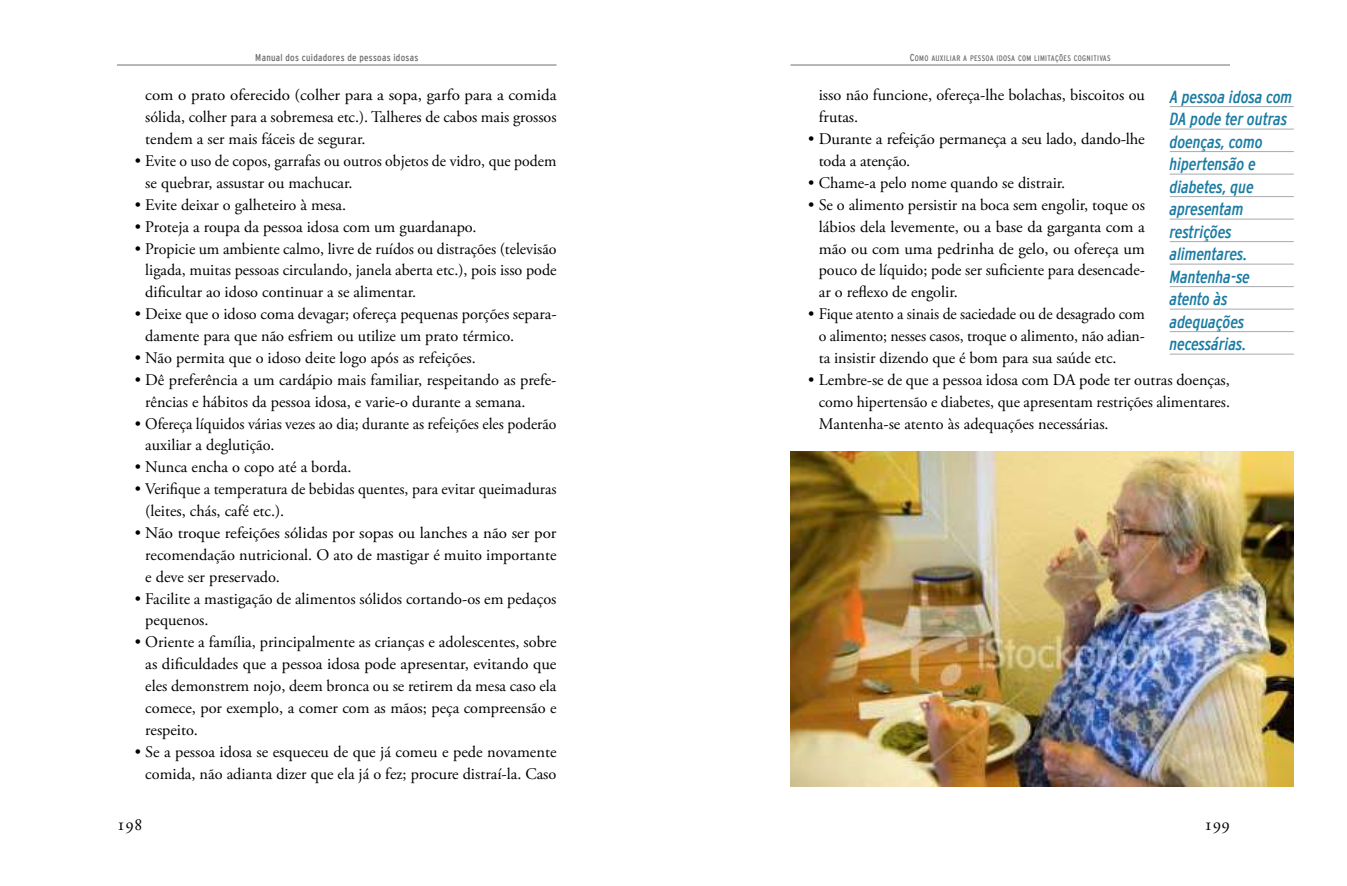
<style>
.page{position:relative;width:1347px;height:886px;background:#fff}
.page>*{position:absolute;margin:0;border:0;box-sizing:border-box;transform-origin:0 0}
.t1{font:italic condensed 17.5px/22.5px "Interstate";color:#1a7ba3}
.t2{font:17.5px "Adobe Garamond Pro";color:#000}
.t3{font:16.25px/21.9px "Adobe Garamond Pro";color:#000}
.t4{font:16.25px/21.9px "Adobe Garamond Pro";color:#000;text-align:justify;scale:1.04 1}
.t5{font:condensed 10px "Interstate";letter-spacing:.03em;color:#6d6f71}
.t6{font:8px "Interstate Regular Condensed SC800";letter-spacing:.035em;color:#6d6f71}
.s1{font-size:10px}
</style>
<div class="page">
<hr style="left:117px;top:65px;width:439px;height:1px;background:#6d6f71">
<hr style="left:790px;top:65px;width:440px;height:1px;background:#6d6f71">
<hr style="left:1169px;top:106px;width:124px;height:1px;background:#a7a9ac">
<hr style="left:1169px;top:129px;width:124px;height:1px;background:#a7a9ac">
<hr style="left:1169px;top:151px;width:124px;height:1px;background:#a7a9ac">
<hr style="left:1169px;top:174px;width:124px;height:1px;background:#a7a9ac">
<hr style="left:1169px;top:196px;width:124px;height:1px;background:#a7a9ac">
<hr style="left:1169px;top:219px;width:124px;height:1px;background:#a7a9ac">
<hr style="left:1169px;top:241px;width:124px;height:1px;background:#a7a9ac">
<hr style="left:1169px;top:264px;width:124px;height:1px;background:#a7a9ac">
<hr style="left:1169px;top:286px;width:124px;height:1px;background:#a7a9ac">
<hr style="left:1169px;top:309px;width:124px;height:1px;background:#a7a9ac">
<hr style="left:1169px;top:331px;width:124px;height:1px;background:#a7a9ac">
<hr style="left:1169px;top:354px;width:124px;height:1px;background:#a7a9ac">
<img style="left:790px;top:452px;width:503px;height:335px">
<p class="t5" style="left:255px;top:52px;width:164px">Manual dos cuidadores de pessoas idosas</p>
<p class="t6" style="left:909px;top:54px;width:202px"><span class="s1">C</span>OMO AUXILIAR A PESSOA IDOSA COM LIMITAÇÕES COGNITIVAS</p>
<p class="t4" style="left:145px;top:85px;width:397px">com o prato oferecido (colher para a sopa, garfo para a comida sólida, colher para a sobremesa etc.). Talheres de cabos mais grossos tendem a ser mais fáceis de segurar.</p>
<p class="t3" style="left:145px;top:150px;width:413px;text-indent:-11px">• Evite o uso de copos, garrafas ou outros objetos de vidro, que podem se quebrar, assustar ou machucar.</p>
<p class="t3" style="left:135px;top:194px;width:213px">• Evite deixar o galheteiro à mesa.</p>
<p class="t3" style="left:135px;top:216px;width:343px">• Proteja a roupa da pessoa idosa com um guardanapo.</p>
<p class="t3" style="left:145px;top:238px;width:413px;text-align:justify;text-indent:-11px">• Propicie um ambiente calmo, livre de ruídos ou distrações (televisão ligada, muitas pessoas circulando, janela aberta etc.), pois isso pode dificultar ao idoso continuar a se alimentar.</p>
<p class="t3" style="left:145px;top:304px;width:413px;text-indent:-11px">• Deixe que o idoso coma devagar; ofereça pequenas porções separa&shy;damente para que não esfriem ou utilize um prato térmico.</p>
<p class="t3" style="left:135px;top:347px;width:342px">• Não permita que o idoso deite logo após as refeições.</p>
<p class="t3" style="left:145px;top:369px;width:413px;text-indent:-11px">• Dê preferência a um cardápio mais familiar, respeitando as prefe&shy;rências e hábitos da pessoa idosa, e varie-o durante a semana.</p>
<p class="t3" style="left:145px;top:413px;width:413px;text-indent:-11px">• Ofereça líquidos várias vezes ao dia; durante as refeições eles poderão auxiliar a deglutição.</p>
<p class="t3" style="left:135px;top:457px;width:218px">• Nunca encha o copo até a borda.</p>
<p class="t3" style="left:145px;top:479px;width:413px;text-indent:-11px">• Verifique a temperatura de bebidas quentes, para evitar queimaduras (leites, chás, café etc.).</p>
<p class="t3" style="left:145px;top:522px;width:413px;text-align:justify;text-indent:-11px">• Não troque refeições sólidas por sopas ou lanches a não ser por recomendação nutricional. O ato de mastigar é muito importante e deve ser preservado.</p>
<p class="t3" style="left:145px;top:588px;width:412px;text-indent:-11px">• Facilite a mastigação de alimentos sólidos cortando-os em pedaços pequenos.</p>
<p class="t3" style="left:145px;top:632px;width:413px;text-align:justify;text-indent:-11px">• Oriente a família, principalmente as crianças e adolescentes, sobre as dificuldades que a pessoa idosa pode apresentar, evitando que eles demonstrem nojo, deem bronca ou se retirem da mesa caso ela comece, por exemplo, a comer com as mãos; peça compreensão e respeito.</p>
<p class="t3" style="left:135px;top:741px;width:423px;text-align:right">• Se a pessoa idosa se esqueceu de que já comeu e pede novamente comida, não adianta dizer que ela já o fez; procure distraí-la. Caso</p>
<p class="t3" style="left:818px;top:85px;width:328px">isso não funcione, ofereça-lhe bolachas, biscoitos ou frutas.</p>
<p class="t3" style="left:819px;top:129px;width:327px;text-indent:-11px">• Durante a refeição permaneça a seu lado, dando-lhe toda a atenção.</p>
<p class="t3" style="left:808px;top:172px;width:259px">• Chame-a pelo nome quando se distrair.</p>
<p class="t3" style="left:819px;top:194px;width:328px;text-align:justify;text-indent:-11px">• Se o alimento persistir na boca sem engolir, toque os lábios dela levemente, ou a base da garganta com a mão ou com uma pedrinha de gelo, ou ofereça um pouco de líquido; pode ser suficiente para desencade&shy;ar o reflexo de engolir.</p>
<p class="t3" style="left:819px;top:304px;width:327px;text-align:justify;text-indent:-11px">• Fique atento a sinais de saciedade ou de desagrado com o alimento; nesses casos, troque o alimento, não adian&shy;ta insistir dizendo que é bom para sua saúde etc.</p>
<p class="t3" style="left:819px;top:369px;width:412px;text-align:justify;text-indent:-11px">• Lembre-se de que a pessoa idosa com DA pode ter outras doenças, como hipertensão e diabetes, que apresentam restrições alimentares.<br>Mantenha-se atento às adequações necessárias.</p>
<p class="t1" style="left:1169px;top:85px;width:124px">A pessoa idosa com<br>DA pode ter outras doenças, como hipertensão e diabetes, que apresentam restrições alimentares.<br>Mantenha-se atento às adequações necessárias.</p>
<p class="t2" style="left:117px;top:814px;width:27px">198</p>
<p class="t2" style="left:1204px;top:814px;width:27px">199</p>
</div>
